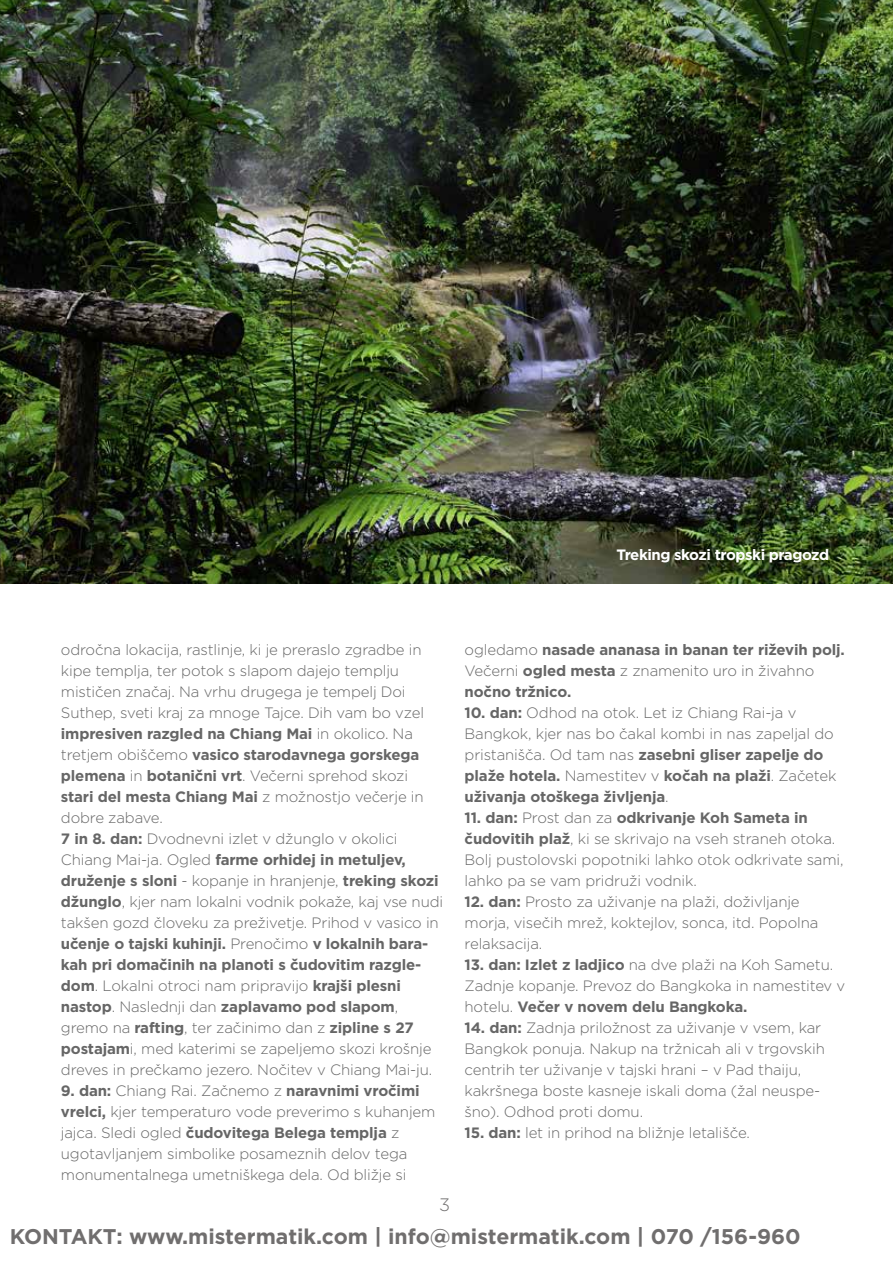
<style>
.page{position:relative;width:893px;height:1263px;background:#fff}
.page>*{position:absolute;margin:0;border:0;box-sizing:border-box;transform-origin:0 0}
.t1{font:700 21.3px "Gotham";color:#706e6e}
.t2{font:300 18px "Gotham";color:#706e6e}
.t3{font:300 15px/21px "Gotham";letter-spacing:-.01em;color:#666}
.t4{font:700 15px/21px "Gotham";letter-spacing:-.01em;color:#666}
.t5{font:700 15px "Gotham";letter-spacing:-.03em;color:#fff}
.s1{font-weight:700}
.s2{font-weight:300}
</style>
<div class="page">
<img style="left:0;top:0;width:893px;height:584px">
<p class="t5" style="left:616px;top:545px;width:214px">Treking skozi tropski pragozd</p>
<p class="t3" style="left:61px;top:639px;width:384px">odročna lokacija, rastlinje, ki je preraslo zgradbe in kipe templja, ter potok s slapom dajejo templju mističen značaj. Na vrhu drugega je tempelj Doi Suthep, sveti kraj za mnoge Tajce. Dih vam bo vzel <span class="s1">impresiven razgled na Chiang Mai</span> in okolico. Na tretjem obiščemo <span class="s1">vasico starodavnega gorskega plemena</span> in <span class="s1">botanični vrt</span>. Večerni sprehod skozi <span class="s1">stari del mesta Chiang Mai</span> z možnostjo večerje in dobre zabave.<br><span class="s1">7 in 8. dan:</span> Dvodnevni izlet v džunglo v okolici Chiang Mai-ja. Ogled <span class="s1">farme orhidej in metuljev, druženje s sloni</span> - kopanje in hranjenje, <span class="s1">treking skozi džunglo</span>, kjer nam lokalni vodnik pokaže, kaj vse nudi takšen gozd človeku za preživetje. Prihod v vasico in <span class="s1">učenje o tajski kuhinji.</span> Prenočimo <span class="s1">v lokalnih bara&shy;kah pri domačinih na planoti s čudovitim razgle&shy;dom</span>. Lokalni otroci nam pripravijo <span class="s1">krajši plesni nastop</span>. Naslednji dan <span class="s1">zaplavamo pod slapom</span>, gremo na <span class="s1">rafting</span>, ter začinimo dan z <span class="s1">zipline s 27 postajam</span>i, med katerimi se zapeljemo skozi krošnje dreves in prečkamo jezero. Nočitev v Chiang Mai-ju.</p>
<p class="t3" style="left:61px;top:1080px;width:376px"><span class="s1">9. dan:</span> Chiang Rai. Začnemo z <span class="s1">naravnimi vročimi vrelci,</span> kjer temperaturo vode preverimo s kuhanjem jajca. Sledi ogled <span class="s1">čudovitega Belega templja</span> z ugotavljanjem simbolike posameznih delov tega monumentalnega umetniškega dela. Od bližje si</p>
<p class="t2" style="left:439px;top:1194px;width:12px">3</p>
<p class="t4" style="left:465px;top:639px;width:382px"><span class="s2">ogledamo</span> nasade ananasa in banan ter riževih polj.<br><span class="s2">Večerni</span> ogled mesta <span class="s2">z znamenito uro in živahno </span>nočno tržnico.</p>
<p class="t3" style="left:465px;top:702px;width:373px"><span class="s1">10. dan:</span> Odhod na otok. Let iz Chiang Rai-ja v Bangkok, kjer nas bo čakal kombi in nas zapeljal do pristanišča. Od tam nas <span class="s1">zasebni gliser zapelje do plaže hotela.</span> Namestitev v <span class="s1">kočah na plaži</span>. Začetek <span class="s1">uživanja otoškega življenja</span>.</p>
<p class="t3" style="left:465px;top:807px;width:380px"><span class="s1">11. dan:</span> Prost dan za <span class="s1">odkrivanje Koh Sameta in čudovitih plaž</span>, ki se skrivajo na vseh straneh otoka.<br>Bolj pustolovski popotniki lahko otok odkrivate sami, lahko pa se vam pridruži vodnik.</p>
<p class="t3" style="left:465px;top:891px;width:355px"><span class="s1">12. dan:</span> Prosto za uživanje na plaži, doživljanje morja, visečih mrež, koktejlov, sonca, itd. Popolna relaksacija.</p>
<p class="t3" style="left:465px;top:954px;width:382px"><span class="s1">13. dan: Izlet z ladjico</span> na dve plaži na Koh Sametu.<br>Zadnje kopanje. Prevoz do Bangkoka in namestitev v hotelu. <span class="s1">Večer v novem delu Bangkoka.</span></p>
<p class="t3" style="left:465px;top:1017px;width:362px"><span class="s1">14. dan:</span> Zadnja priložnost za uživanje v vsem, kar Bangkok ponuja. Nakup na tržnicah ali v trgovskih centrih ter uživanje v tajski hrani – v Pad thaiju, kakršnega boste kasneje iskali doma (žal neuspe&shy;šno). Odhod proti domu.</p>
<p class="t3" style="left:465px;top:1122px;width:287px"><span class="s1">15. dan:</span> let in prihod na bližnje letališče.</p>
<h1 class="t1" style="left:10px;top:1222px;width:792px">KONTAKT: www.mistermatik.com | info@mistermatik.com | 070 /156-960</h1>
</div>
